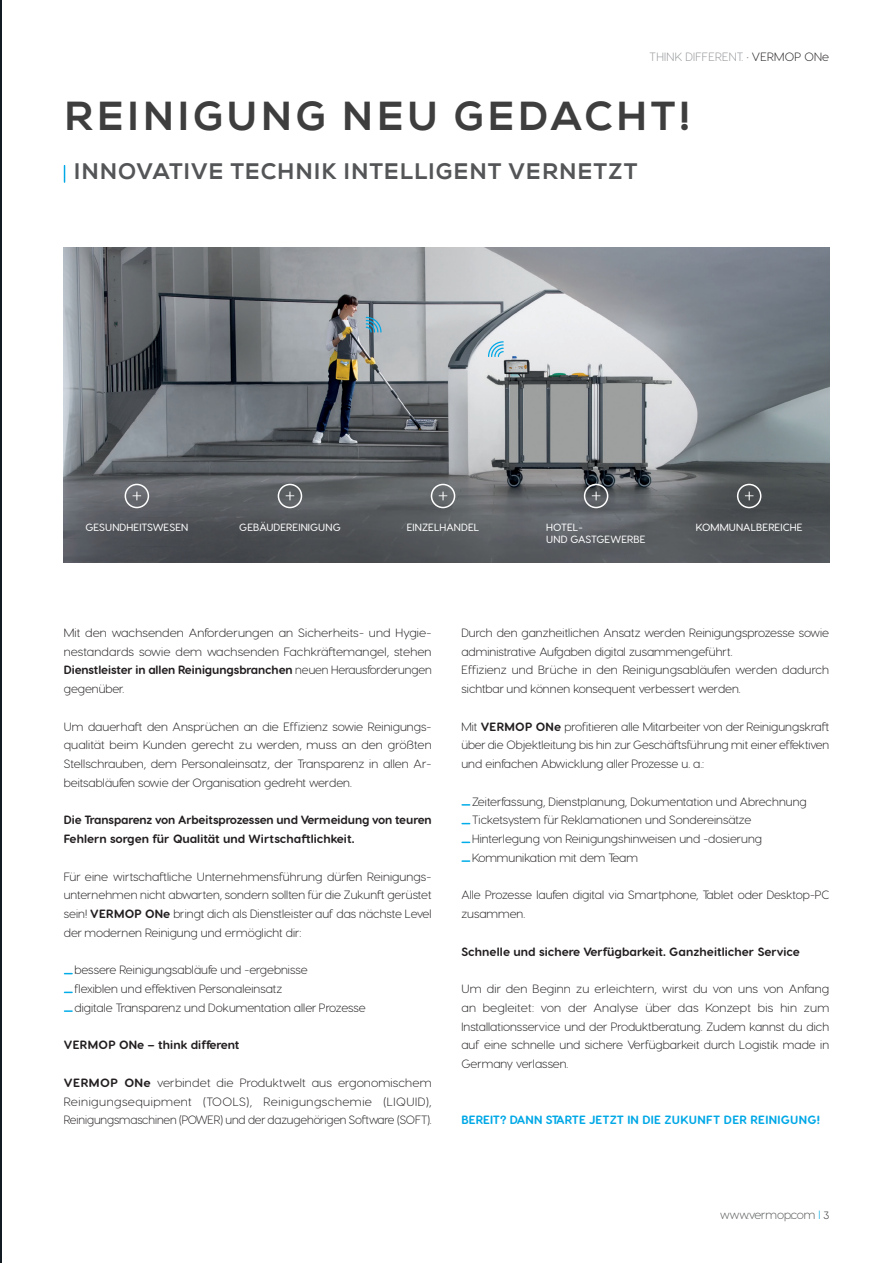
<style>
.page{position:relative;width:893px;height:1263px;background:#fff}
.page>*{position:absolute;margin:0;border:0;box-sizing:border-box;transform-origin:0 0}
.t1{font:800 40.5px "Nexa";letter-spacing:.085em;color:#3e3e3f}
.t2{font:800 22.5px "Nexa";letter-spacing:.04em;color:#545557}
.t3{font:300 12px/18.8px "Visby Round CF";letter-spacing:.005em;color:#231f20;text-align:justify}
.t4{font:700 12px/18.8px "Visby Round CF";letter-spacing:-.005em;color:#231f20}
.t5{font:700 12px "Visby Round CF";letter-spacing:.015em;color:#00a8e6}
.t6{font:300 12px "Visby Round CF";letter-spacing:.02em;color:#939598}
.t7{font:300 12px "Visby Round CF";letter-spacing:-.02em;color:#545557}
.t8{font:500 10.5px/12px "Visby Round CF";letter-spacing:.01em;color:#fff}
.s1{color:#231f20}
.s2{font-weight:700}
.s3{color:#00a8e6}
.s4{font-size:10.5px;color:#231f20}
</style>
<div class="page">
<hr style="left:0;top:0;width:1px;height:1263px;background:#121b21">
<img style="left:64px;top:247px;width:765px;height:316px">
<svg style="left:365px;top:316px;width:17px;height:17px"></svg>
<svg style="left:487px;top:341px;width:17px;height:17px"></svg>
<svg style="left:65px;top:1010px;width:7px;height:2px"></svg>
<svg style="left:462px;top:804px;width:8px;height:2px"></svg>
<svg style="left:462px;top:860px;width:8px;height:2px"></svg>
<svg style="left:64px;top:166px;width:1px;height:16px"></svg>
<div style="left:125px;top:484px;width:24px;height:24px;border:2px solid #fff;border-radius:50%"></div>
<svg style="left:133px;top:492px;width:8px;height:8px"></svg>
<div style="left:278px;top:484px;width:24px;height:24px;border:2px solid #fff;border-radius:50%"></div>
<svg style="left:286px;top:492px;width:8px;height:8px"></svg>
<div style="left:431px;top:484px;width:24px;height:24px;border:2px solid #fff;border-radius:50%"></div>
<svg style="left:439px;top:492px;width:8px;height:8px"></svg>
<div style="left:584px;top:484px;width:24px;height:24px;border:2px solid #fff;border-radius:50%"></div>
<svg style="left:592px;top:492px;width:8px;height:8px"></svg>
<div style="left:737px;top:484px;width:24px;height:24px;border:2px solid #fff;border-radius:50%"></div>
<svg style="left:745px;top:492px;width:8px;height:8px"></svg>
<p class="t6" style="left:650px;top:49px;width:181px">THINK DIFFERENT. • <span class="s1">VERMOP ONe</span></p>
<h1 class="t1" style="left:64px;top:92px;width:628px">REINIGUNG NEU GEDACHT!</h1>
<h2 class="t2" style="left:74px;top:158px;width:565px">INNOVATIVE TECHNIK INTELLIGENT VERNETZT</h2>
<p class="t8" style="left:85px;top:521px;width:105px">GESUNDHEITSWESEN</p>
<p class="t8" style="left:239px;top:521px;width:103px">GEBÄUDEREINIGUNG</p>
<p class="t8" style="left:407px;top:521px;width:74px">EINZELHANDEL</p>
<p class="t8" style="left:546px;top:521px;width:101px">HOTEL-<br>UND GASTGEWERBE</p>
<p class="t8" style="left:696px;top:521px;width:108px">KOMMUNALBEREICHE</p>
<p class="t3" style="left:64px;top:623px;width:369px">Mit den wachsenden Anforderungen an Sicherheits- und Hygie&shy;nestandards sowie dem wachsenden Fachkräftemangel, stehen <span class="s2">Dienstleister in allen Reinigungsbranchen</span> neuen Herausforderungen gegenüber.</p>
<p class="t3" style="left:64px;top:717px;width:369px">Um dauerhaft den Ansprüchen an die Effizienz sowie Reinigungs&shy;qualität beim Kunden gerecht zu werden, muss an den größten Stellschrauben, dem Personaleinsatz, der Transparenz in allen Ar&shy;beitsabläufen sowie der Organisation gedreht werden.</p>
<p class="t4" style="left:64px;top:811px;width:369px">Die Transparenz von Arbeitsprozessen und Vermeidung von teuren<br>Fehlern sorgen für Qualität und Wirtschaftlichkeit.</p>
<p class="t3" style="left:64px;top:867px;width:369px">Für eine wirtschaftliche Unternehmensführung dürfen Reinigungs&shy;unternehmen nicht abwarten, sondern sollten für die Zukunft gerüstet sein! <span class="s2">VERMOP ONe</span> bringt dich als Dienstleister auf das nächste Level der modernen Reinigung und ermöglicht dir:</p>
<p class="t3" style="left:74px;top:960px;width:293px;text-align:left">bessere Reinigungsabläufe und -ergebnisse<br>flexiblen und effektiven Personaleinsatz<br>digitale Transparenz und Dokumentation aller Prozesse</p>
<p class="t4" style="left:64px;top:1036px;width:177px">VERMOP ONe – think different</p>
<p class="t3" style="left:64px;top:1073px;width:369px"><span class="s2">VERMOP ONe</span> verbindet die Produktwelt aus ergonomischem Reinigungsequipment (TOOLS), Reinigungschemie (LIQUID), Reinigungsmaschinen (POWER) und der dazugehörigen Software (SOFT).</p>
<p class="t3" style="left:461px;top:623px;width:369px;text-align:left">Durch den ganzheitlichen Ansatz werden Reinigungsprozesse sowie administrative Aufgaben digital zusammengeführt.<br>Effizienz und Brüche in den Reinigungsabläufen werden dadurch sichtbar und können konsequent verbessert werden.</p>
<p class="t3" style="left:461px;top:717px;width:369px">Mit <span class="s2">VERMOP ONe</span> profitieren alle Mitarbeiter von der Reinigungskraft über die Objektleitung bis hin zur Geschäftsführung mit einer effektiven und einfachen Abwicklung aller Prozesse u. a.:</p>
<p class="t3" style="left:472px;top:792px;width:336px;text-align:left">Zeiterfassung, Dienstplanung, Dokumentation und Abrechnung Ticketsystem für Reklamationen und Sondereinsätze Hinterlegung von Reinigungshinweisen und -dosierung Kommunikation mit dem Team</p>
<p class="t3" style="left:461px;top:885px;width:369px">Alle Prozesse laufen digital via Smartphone, Tablet oder Desktop-PC zusammen.</p>
<p class="t4" style="left:461px;top:942px;width:340px">Schnelle und sichere Verfügbarkeit. Ganzheitlicher Service</p>
<p class="t3" style="left:461px;top:979px;width:369px">Um dir den Beginn zu erleichtern, wirst du von uns von Anfang an begleitet: von der Analyse über das Konzept bis hin zum Installationsservice und der Produktberatung. Zudem kannst du dich auf eine schnelle und sichere Verfügbarkeit durch Logistik made in Germany verlassen.</p>
<p class="t5" style="left:461px;top:1112px;width:360px">BEREIT? DANN STARTE JETZT IN DIE ZUKUNFT DER REINIGUNG!</p>
<p class="t7" style="left:720px;top:1207px;width:111px">www.vermop.com <span class="s3">I</span> <span class="s4">3</span></p>
</div>
